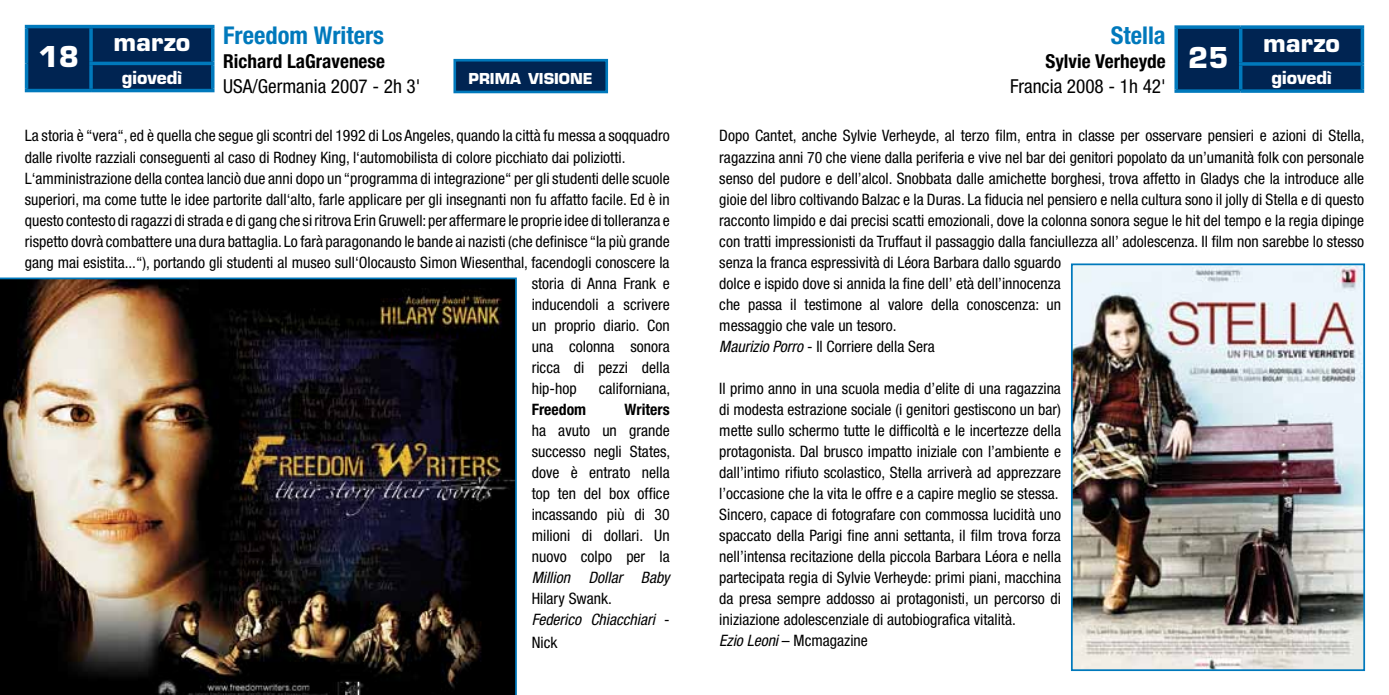
<style>
.page{position:relative;width:1389px;height:695px;background:#fff}
.page>*{position:absolute;margin:0;border:0;box-sizing:border-box;transform-origin:0 0}
.t1{font:700 28px "Eurostile LT Std";color:#fff}
.t2{font:700 condensed 24.5px "Helvetica Neue";color:#0079bc}
.t3{font:700 24.5px "Eurostile LT Std";color:#fff}
.t4{font:condensed 19.25px "Helvetica Neue";color:#000}
.t5{font:700 condensed 19.25px "Helvetica Neue";color:#000}
.t6{font:700 17.5px "Eurostile LT Std";color:#fff}
.t7{font:condensed 15.75px/21px "Helvetica Neue";color:#000}
.t8{font:italic condensed 15.75px/21px "Helvetica Neue";color:#000}
.t9{font:700 condensed 15.75px "Helvetica Neue";color:#000}
.t10{font:700 14.7px "Eurostile LT Std";color:#fff}
.s1{font-style:normal}
.s2{font-style:italic}
</style>
<div class="page">
<img style="left:1074px;top:266px;width:288px;height:402px">
<div style="left:1071px;top:263px;width:294px;height:408px;border:2px solid #0079bc"></div>
<div style="left:1178px;top:29px;width:183px;height:60px;background:#002452"></div>
<svg style="left:1174px;top:25px;width:67px;height:4px"></svg>
<svg style="left:1174px;top:29px;width:4px;height:35px"></svg>
<svg style="left:1174px;top:64px;width:4px;height:25px"></svg>
<svg style="left:1174px;top:89px;width:67px;height:4px"></svg>
<svg style="left:1241px;top:25px;width:123px;height:4px"></svg>
<hr style="left:1239px;top:29px;width:3px;height:33px;background:#0079bc">
<hr style="left:1361px;top:29px;width:3px;height:33px;background:#0079bc">
<svg style="left:1239px;top:62px;width:125px;height:4px"></svg>
<hr style="left:1239px;top:66px;width:3px;height:23px;background:#0079bc">
<hr style="left:1361px;top:66px;width:3px;height:23px;background:#0079bc">
<svg style="left:1241px;top:89px;width:123px;height:4px"></svg>
<div style="left:28px;top:28px;width:183px;height:61px;background:#002452"></div>
<hr style="left:91px;top:25px;width:124px;height:3px;background:#0079bc">
<svg style="left:211px;top:28px;width:4px;height:34px"></svg>
<hr style="left:25px;top:25px;width:66px;height:3px;background:#0079bc">
<hr style="left:25px;top:28px;width:3px;height:35px;background:#0079bc">
<svg style="left:89px;top:28px;width:4px;height:34px"></svg>
<hr style="left:25px;top:63px;width:3px;height:26px;background:#0079bc">
<hr style="left:25px;top:89px;width:66px;height:3px;background:#0079bc">
<hr style="left:89px;top:62px;width:126px;height:3px;background:#0079bc">
<svg style="left:89px;top:65px;width:4px;height:24px"></svg>
<svg style="left:211px;top:65px;width:4px;height:24px"></svg>
<hr style="left:91px;top:89px;width:124px;height:3px;background:#0079bc">
<img style="left:0;top:277px;width:517px;height:417px">
<div style="left:455px;top:60px;width:152px;height:32px;background:#002452"></div>
<div style="left:453px;top:59px;width:155px;height:34px;border:3px solid #0079bc"></div>
<h2 class="t2" style="left:223px;top:20px;width:162px">Freedom Writers</h2>
<p class="t5" style="left:223px;top:50px;width:163px">Richard LaGravenese</p>
<p class="t4" style="left:223px;top:75px;width:199px">USA/Germania 2007 - 2h 3'</p>
<p class="t7" style="left:25px;top:125px;width:646px">La storia è “vera“, ed è quella che segue gli scontri del 1992 di Los Angeles, quando la città fu messa a soqquadro</p>
<p class="t7" style="left:25px;top:146px;width:602px">dalle rivolte razziali conseguenti al caso di Rodney King, l‘automobilista di colore picchiato dai poliziotti.</p>
<p class="t7" style="left:25px;top:167px;width:646px">L‘amministrazione della contea lanciò due anni dopo un “programma di integrazione“ per gli studenti delle scuole</p>
<p class="t7" style="left:25px;top:188px;width:646px">superiori, ma come tutte le idee partorite dall‘alto, farle applicare per gli insegnanti non fu affatto facile. Ed è in</p>
<p class="t7" style="left:25px;top:209px;width:646px">questo contesto di ragazzi di strada e di gang che si ritrova Erin Gruwell: per affermare le proprie idee di tolleranza e</p>
<p class="t7" style="left:25px;top:230px;width:646px">rispetto dovrà combattere una dura battaglia. Lo farà paragonando le bande ai nazisti (che definisce “la più grande</p>
<p class="t7" style="left:25px;top:251px;width:646px">gang mai esistita...“), portando gli studenti al museo sull‘Olocausto Simon Wiesenthal, facendogli conoscere la</p>
<p class="t7" style="left:532px;top:272px;width:139px">storia di Anna Frank e</p>
<p class="t7" style="left:532px;top:293px;width:139px">inducendoli a scrivere</p>
<p class="t7" style="left:532px;top:314px;width:139px">un proprio diario. Con</p>
<p class="t7" style="left:532px;top:335px;width:139px">una colonna sonora</p>
<p class="t7" style="left:532px;top:356px;width:139px">ricca di pezzi della</p>
<p class="t7" style="left:532px;top:377px;width:46px">hip-hop</p>
<p class="t7" style="left:599px;top:377px;width:73px">californiana,</p>
<p class="t9" style="left:532px;top:399px;width:56px">Freedom</p>
<p class="t9" style="left:625px;top:399px;width:47px">Writers</p>
<p class="t7" style="left:532px;top:419px;width:140px;text-align:justify">ha avuto un grande successo negli States, dove è entrato nella top ten del box office incassando più di 30 milioni di dollari. Un nuovo colpo per la</p>
<p class="t8" style="left:532px;top:566px;width:139px">Million Dollar Baby</p>
<p class="t8" style="left:532px;top:587px;width:139px"><span class="s1">Hilary Swank.<br></span>Federico Chiacchiari <span class="s1">-</span></p>
<p class="t7" style="left:532px;top:632px;width:27px">Nick</p>
<h2 class="t3" style="left:113px;top:27px;width:78px">marzo</h2>
<p class="t6" style="left:122px;top:66px;width:62px">giovedì</p>
<p class="t10" style="left:469px;top:69px;width:126px">PRIMA VISIONE</p>
<h1 class="t1" style="left:39px;top:40px;width:42px">18</h1>
<h2 class="t2" style="left:1111px;top:20px;width:56px">Stella</h2>
<p class="t5" style="left:1045px;top:50px;width:122px">Sylvie Verheyde</p>
<p class="t4" style="left:1010px;top:75px;width:157px">Francia 2008 - 1h 42'</p>
<p class="t7" style="left:719px;top:125px;width:647px">Dopo Cantet, anche Sylvie Verheyde, al terzo film, entra in classe per osservare pensieri e azioni di Stella, ragazzina anni 70 che viene dalla periferia e vive nel bar dei genitori popolato da un’umanità folk con personale senso del pudore e dell’alcol. Snobbata dalle amichette borghesi, trova affetto in Gladys che la introduce alle gioie del libro coltivando Balzac e la Duras. La fiducia nel pensiero e nella cultura sono il jolly di Stella e di questo racconto limpido e dai precisi scatti emozionali, dove la colonna sonora segue le hit del tempo e la regia dipinge con tratti impressionisti da Truffaut il passaggio dalla fanciullezza all’ adolescenza. Il film non sarebbe lo stesso senza la franca espressività di Léora Barbara dallo sguardo<br>dolce e ispido dove si annida la fine dell’ età dell’innocenza<br>che passa il testimone al valore della conoscenza: un<br>messaggio che vale un tesoro.<br><span class="s2">Maurizio Porro</span> - Il Corriere della Sera</p>
<p class="t7" style="left:719px;top:377px;width:343px">Il primo anno in una scuola media d’elite di una ragazzina di modesta estrazione sociale (i genitori gestiscono un bar) mette sullo schermo tutte le difficoltà e le incertezze della protagonista. Dal brusco impatto iniziale con l’ambiente e dall’intimo rifiuto scolastico, Stella arriverà ad apprezzare l’occasione che la vita le offre e a capire meglio se stessa.<br>Sincero, capace di fotografare con commossa lucidità uno spaccato della Parigi fine anni settanta, il film trova forza nell’intensa recitazione della piccola Barbara Léora e nella partecipata regia di Sylvie Verheyde: primi piani, macchina da presa sempre addosso ai protagonisti, un percorso di iniziazione adolescenziale di autobiografica vitalità.<br><span class="s2">Ezio Leoni</span> – Mcmagazine</p>
<h2 class="t3" style="left:1263px;top:28px;width:78px">marzo</h2>
<p class="t6" style="left:1271px;top:67px;width:62px">giovedì</p>
<h1 class="t1" style="left:1188px;top:40px;width:42px">25</h1>
</div>
